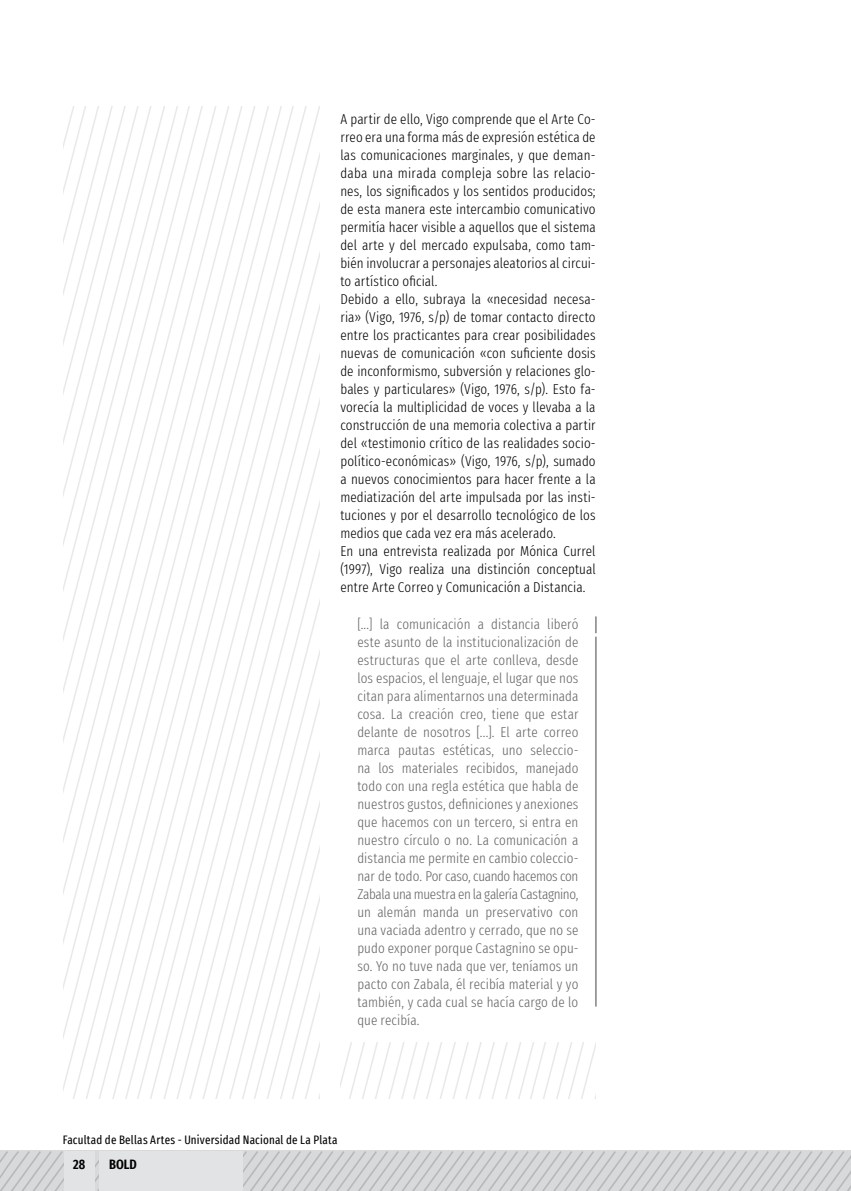
<style>
.page{position:relative;width:851px;height:1191px;background:#fff}
.page>*{position:absolute;margin:0;border:0;box-sizing:border-box;transform-origin:0 0}
.t1{font:300 extra-condensed 14.25px/18px "Fira Sans";letter-spacing:.005em;color:#000}
.t2{font:300 extra-condensed 14.25px/18px "Fira Sans";letter-spacing:.005em;color:#636466;text-align:justify}
.t3{font:600 extra-condensed 13.5px "Fira Sans";color:#000}
.t4{font:extra-condensed 12px "Fira Sans";letter-spacing:.015em;color:#000}
</style>
<div class="page">
<svg style="left:66px;top:106px;width:13px;height:992px"></svg>
<svg style="left:79px;top:106px;width:13px;height:992px"></svg>
<svg style="left:92px;top:106px;width:13px;height:992px"></svg>
<svg style="left:105px;top:106px;width:13px;height:992px"></svg>
<svg style="left:118px;top:106px;width:13px;height:992px"></svg>
<svg style="left:131px;top:106px;width:14px;height:992px"></svg>
<svg style="left:145px;top:106px;width:13px;height:992px"></svg>
<svg style="left:158px;top:106px;width:11px;height:992px"></svg>
<svg style="left:169px;top:106px;width:13px;height:992px"></svg>
<svg style="left:182px;top:106px;width:14px;height:992px"></svg>
<svg style="left:196px;top:106px;width:11px;height:992px"></svg>
<svg style="left:207px;top:106px;width:13px;height:992px"></svg>
<svg style="left:220px;top:106px;width:14px;height:992px"></svg>
<svg style="left:234px;top:106px;width:13px;height:992px"></svg>
<svg style="left:247px;top:106px;width:13px;height:992px"></svg>
<svg style="left:260px;top:106px;width:13px;height:992px"></svg>
<svg style="left:273px;top:106px;width:13px;height:992px"></svg>
<svg style="left:286px;top:106px;width:33px;height:992px"></svg>
<svg style="left:340px;top:1042px;width:255px;height:56px"></svg>
<svg style="left:0;top:1150px;width:850px;height:41px;fill:#d8d9da"></svg>
<div style="left:64px;top:1151px;width:31px;height:40px;background:#e2e3e4"></div>
<div style="left:99px;top:1151px;width:143px;height:40px;background:#e2e3e4"></div>
<hr style="left:595px;top:636px;width:1px;height:370px;background:#808285">
<svg style="left:595px;top:616px;width:1px;height:17px"></svg>
<p class="t1" style="left:340px;top:110px;width:257px">A partir de ello, Vigo comprende que el Arte Co&shy;rreo era una forma más de expresión estética de las comunicaciones marginales, y que deman&shy;daba una mirada compleja sobre las relacio&shy;nes, los significados y los sentidos producidos; de esta manera este intercambio comunicativo permitía hacer visible a aquellos que el sistema del arte y del mercado expulsaba, como tam&shy;bién involucrar a personajes aleatorios al circui&shy;to artístico oficial.<br>Debido a ello, subraya la «necesidad necesa&shy;ria» (Vigo, 1976, s/p) de tomar contacto directo entre los practicantes para crear posibilidades nuevas de comunicación «con suficiente dosis de inconformismo, subversión y relaciones glo&shy;bales y particulares» (Vigo, 1976, s/p). Esto fa&shy;vorecía la multiplicidad de voces y llevaba a la construcción de una memoria colectiva a partir del «testimonio crítico de las realidades socio&shy;político-económicas» (Vigo, 1976, s/p), sumado a nuevos conocimientos para hacer frente a la mediatización del arte impulsada por las insti&shy;tuciones y por el desarrollo tecnológico de los medios que cada vez era más acelerado.<br>En una entrevista realizada por Mónica Currel (1997), Vigo realiza una distinción conceptual entre Arte Correo y Comunicación a Distancia.</p>
<p class="t2" style="left:357px;top:614px;width:222px">[...] la comunicación a distancia liberó este asunto de la institucionalización de estructuras que el arte conlleva, desde los espacios, el lenguaje, el lugar que nos citan para alimentarnos una determinada cosa. La creación creo, tiene que estar delante de nosotros [...]. El arte correo marca pautas estéticas, uno seleccio&shy;na los materiales recibidos, manejado todo con una regla estética que habla de nuestros gustos, definiciones y anexiones que hacemos con un tercero, si entra en nuestro círculo o no. La comunicación a distancia me permite en cambio coleccio&shy;nar de todo. Por caso, cuando hacemos con Zabala una muestra en la galería Castagnino, un alemán manda un preservativo con una vaciada adentro y cerrado, que no se pudo exponer porque Castagnino se opu&shy;so. Yo no tuve nada que ver, teníamos un pacto con Zabala, él recibía material y yo también, y cada cual se hacía cargo de lo que recibía.</p>
<p class="t4" style="left:63px;top:1130px;width:276px">Facultad de Bellas Artes - Universidad Nacional de La Plata</p>
<p class="t3" style="left:73px;top:1153px;width:14px">28</p>
<p class="t3" style="left:109px;top:1153px;width:29px">BOLD</p>
</div>
